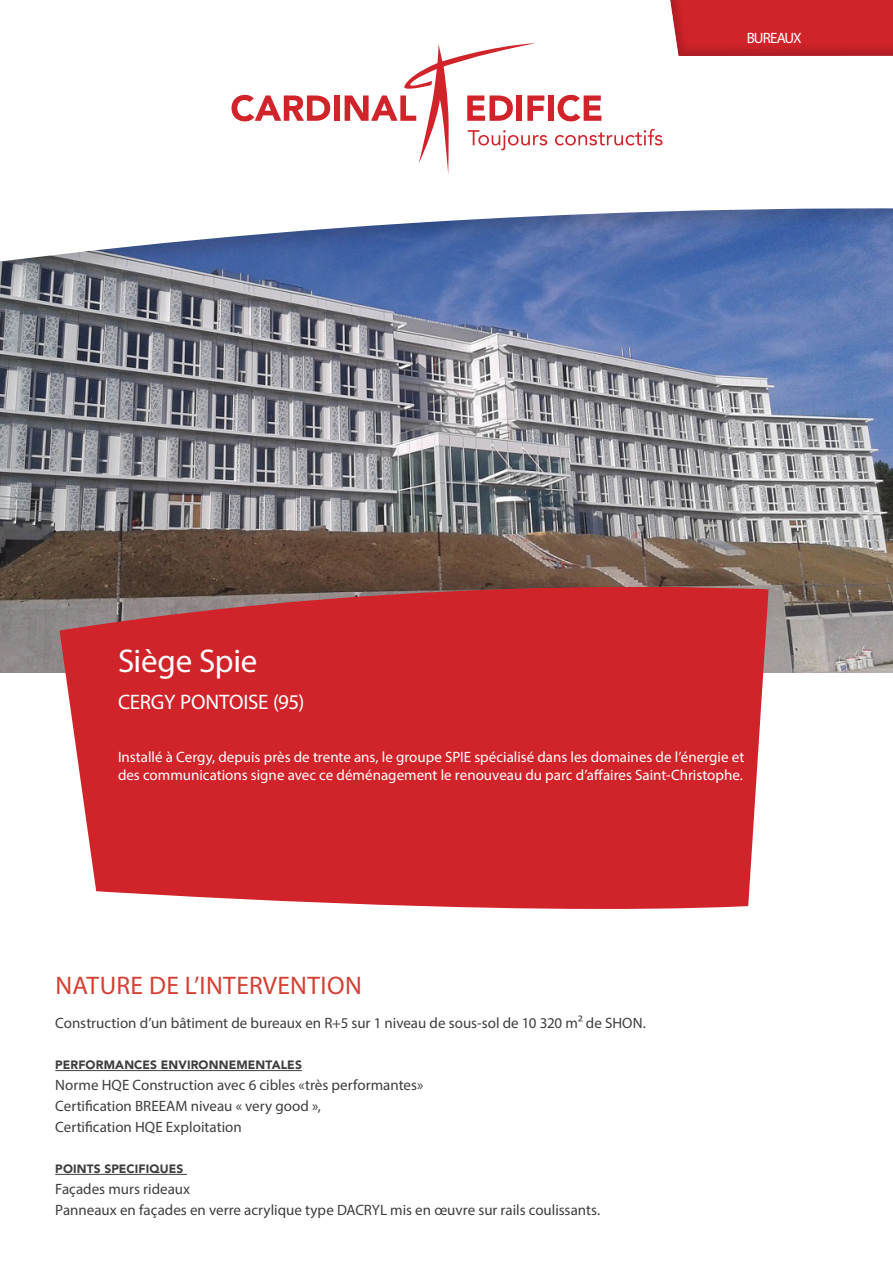
<style>
.page{position:relative;width:893px;height:1263px;background:#fff}
.page>*{position:absolute;margin:0;border:0;box-sizing:border-box;transform-origin:0 0}
.t1{font:33px "Myriad Pro";letter-spacing:-.01em;color:#fff}
.t2{font:25.5px "Myriad Pro";letter-spacing:.015em;color:#d53f33}
.t3{font:21px "Myriad Pro";letter-spacing:-.01em;color:#fff}
.texte{font:15px "Myriad Pro";color:#3e3e3f}
.texte-2{font:15px/18px "Myriad Pro";color:#fff}
.secteur_d_activité{font:15px "Myriad Pro";letter-spacing:-.06em;color:#fff}
.texte-3{font:900 12px "Avenir LT Std";letter-spacing:.01em;color:#3e3e3f}
</style>
<div class="page">
<img style="left:0;top:286px;width:893px;height:386px">
<div style="left:0;top:0;width:893px;height:286px;background:#231f20;opacity:.2"></div>
<svg style="left:0;top:0;width:893px;height:264px"></svg>
<svg style="left:231px;top:95px;width:99px;height:26px"></svg>
<div style="left:334px;top:95px;width:6px;height:26px;background:#d1232a"></div>
<div style="left:548px;top:95px;width:6px;height:26px;background:#d1232a"></div>
<svg style="left:558px;top:95px;width:43px;height:26px"></svg>
<svg style="left:345px;top:43px;width:202px;height:131px"></svg>
<svg style="left:555px;top:129px;width:107px;height:16px"></svg>
<svg style="left:60px;top:571px;width:709px;height:338px;background:#ca3237"></svg>
<div style="left:662px;top:0;width:231px;height:56px;background:#231f20;opacity:.2"></div>
<hr style="left:55px;top:1070px;width:247px;height:1px;background:#3e3e3f">
<hr style="left:55px;top:1174px;width:132px;height:1px;background:#3e3e3f">
<p class="secteur_d_activité" style="left:747px;top:29px;width:56px">BUREAUX</p>
<h3 class="t1" style="left:118px;top:640px;width:141px">Siège Spie</h3>
<h3 class="t3" style="left:118px;top:689px;width:188px">CERGY PONTOISE (95)</h3>
<p class="texte-2" style="left:118px;top:747px;width:628px">Installé à Cergy, depuis près de trente ans, le groupe SPIE spécialisé dans les domaines de l’énergie et des communications signe avec ce déménagement le renouveau du parc d’affaires Saint-Christophe.</p>
<h2 class="t2" style="left:56px;top:970px;width:308px">NATURE DE L’INTERVENTION</h2>
<p class="texte" style="left:55px;top:1013px;width:592px">Construction d’un bâtiment de bureaux en R+5 sur 1 niveau de sous-sol de 10 320 m² de SHON.</p>
<p class="texte-3" style="left:55px;top:1058px;width:248px">PERFORMANCES ENVIRONNEMENTALES</p>
<p class="texte" style="left:55px;top:1076px;width:370px">Norme HQE Construction avec 6 cibles «très performantes»</p>
<p class="texte" style="left:55px;top:1096px;width:267px">Certification BREEAM niveau « very good »,</p>
<p class="texte" style="left:55px;top:1117px;width:188px">Certification HQE Exploitation</p>
<p class="texte-3" style="left:55px;top:1162px;width:130px">POINTS SPECIFIQUES</p>
<p class="texte" style="left:55px;top:1179px;width:136px">Façades murs rideaux</p>
<p class="texte" style="left:55px;top:1200px;width:547px">Panneaux en façades en verre acrylique type DACRYL mis en œuvre sur rails coulissants.</p>
</div>
